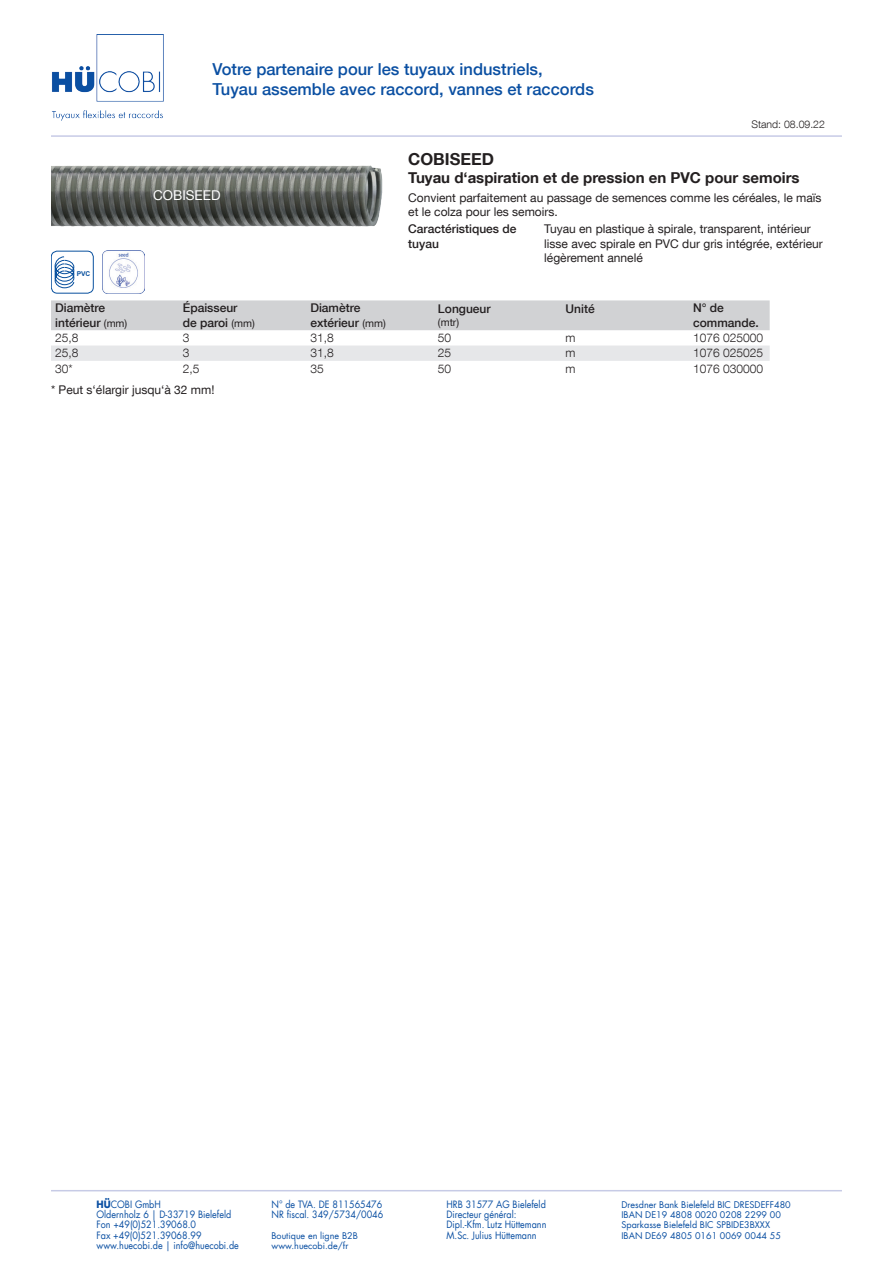
<style>
.page{position:relative;width:893px;height:1263px;background:#fff}
.page>*{position:absolute;margin:0;border:0;box-sizing:border-box;transform-origin:0 0}
.t1{font:500 16.5px/19.8px "Helvetica Neue LT Com";color:#0a4fa2}
.t2{font:700 16.5px "Helvetica Neue LT Com";color:#231f20}
.t3{font:700 15px "Helvetica Neue LT Com";color:#231f20}
.t4{font:13.5px "Helvetica Neue LT Com";color:#fff}
.t5{font:12px/14.4px "Helvetica Neue LT Com";color:#231f20}
.t6{font:500 12px/14.4px "Helvetica Neue LT Com";color:#231f20}
.t7{font:300 12px "Helvetica Neue LT Com";color:#231f20}
.t8{font:300 10.5px "Helvetica Neue LT Com";color:#231f20}
.t9{font:10.5px "Helvetica Neue LT Com";color:#231f20}
.t10{font:9.9px "Futura LT";color:#0a4fa2;scale:.91 1}
.t11{font:9px "Futura LT";color:#0a4fa2}
.t12{font:700 6.6px "Arial";color:#08509e}
.s1{font-weight:400;font-size:10.5px}
.s2{font-weight:700}
</style>
<div class="page">
<hr style="left:51px;top:1190px;width:791px;height:1px;background:#c7cbe6">
<img style="left:52px;top:34px;width:112px;height:87px">
<hr style="left:51px;top:135px;width:791px;height:2px;background:#c7cbe6">
<div style="left:51px;top:300px;width:719px;height:30px;background:#d1d2d4"></div>
<div style="left:51px;top:345px;width:719px;height:16px;background:#e6e7e9"></div>
<div style="left:51px;top:251px;width:43px;height:42px;border:1px solid #08509e;border-radius:6px"></div>
<svg style="left:55px;top:256px;width:19px;height:32px"></svg>
<img style="left:51px;top:165px;width:332px;height:62px">
<img style="left:102px;top:251px;width:43px;height:42px">
<h1 class="t1" style="left:213px;top:59px;width:383px">Votre partenaire pour les tuyaux industriels,<br>Tuyau assemble avec raccord, vannes et raccords</h1>
<p class="t8" style="left:751px;top:118px;width:75px">Stand: 08.09.22</p>
<p class="t12" style="left:77px;top:269px;width:15px">PVC</p>
<h3 class="t4" style="left:153px;top:187px;width:69px">COBISEED</h3>
<h1 class="t2" style="left:408px;top:149px;width:87px">COBISEED</h1>
<h2 class="t3" style="left:408px;top:168px;width:393px">Tuyau d‘aspiration et de pression en PVC pour semoirs</h2>
<p class="t5" style="left:408px;top:190px;width:415px">Convient parfaitement au passage de semences comme les céréales, le maïs et le colza pour les semoirs.</p>
<p class="t6" style="left:408px;top:222px;width:110px">Caractéristiques de tuyau</p>
<p class="t5" style="left:544px;top:222px;width:280px">Tuyau en plastique à spirale, transparent, intérieur lisse avec spirale en PVC dur gris intégrée, extérieur légèrement annelé</p>
<p class="t6" style="left:55px;top:301px;width:74px">Diamètre intérieur <span class="s1">(mm)</span></p>
<p class="t6" style="left:183px;top:301px;width:74px">Épaisseur<br>de paroi <span class="s1">(mm)</span></p>
<p class="t6" style="left:310px;top:301px;width:77px">Diamètre extérieur <span class="s1">(mm)</span></p>
<p class="t6" style="left:438px;top:302px;width:54px">Longueur</p>
<p class="t9" style="left:438px;top:316px;width:23px">(mtr)</p>
<p class="t6" style="left:566px;top:302px;width:31px">Unité</p>
<p class="t6" style="left:693px;top:301px;width:67px">N° de commande.</p>
<p class="t7" style="left:55px;top:331px;width:25px">25,8</p>
<p class="t7" style="left:183px;top:331px;width:8px">3</p>
<p class="t7" style="left:310px;top:331px;width:25px">31,8</p>
<p class="t7" style="left:438px;top:331px;width:15px">50</p>
<p class="t7" style="left:566px;top:331px;width:11px">m</p>
<p class="t7" style="left:693px;top:331px;width:72px">1076 025000</p>
<p class="t7" style="left:55px;top:346px;width:25px">25,8</p>
<p class="t7" style="left:183px;top:346px;width:8px">3</p>
<p class="t7" style="left:310px;top:346px;width:25px">31,8</p>
<p class="t7" style="left:438px;top:346px;width:15px">25</p>
<p class="t7" style="left:566px;top:346px;width:11px">m</p>
<p class="t7" style="left:693px;top:346px;width:72px">1076 025025</p>
<p class="t7" style="left:55px;top:361px;width:19px">30*</p>
<p class="t7" style="left:183px;top:361px;width:18px">2,5</p>
<p class="t7" style="left:310px;top:361px;width:15px">35</p>
<p class="t7" style="left:438px;top:361px;width:15px">50</p>
<p class="t7" style="left:566px;top:361px;width:11px">m</p>
<p class="t7" style="left:693px;top:361px;width:72px">1076 030000</p>
<p class="t5" style="left:51px;top:382px;width:165px">* Peut s‘élargir jusqu‘à 32 mm!</p>
<p class="t10" style="left:97px;top:1198px;width:72px"><span class="s2">HÜ</span>COBI GmbH</p>
<p class="t10" style="left:271px;top:1198px;width:123px">N° de TVA. DE 811565476</p>
<p class="t10" style="left:446px;top:1198px;width:111px">HRB 31577 AG Bielefeld</p>
<p class="t11" style="left:621px;top:1199px;width:171px">Dresdner Bank Bielefeld BIC DRESDEFF480</p>
<p class="t10" style="left:97px;top:1208px;width:150px">Oldernholz 6 | D-33719 Bielefeld</p>
<p class="t10" style="left:271px;top:1208px;width:124px">NR fiscal. 349/5734/0046</p>
<p class="t10" style="left:446px;top:1208px;width:78px">Directeur général:</p>
<p class="t11" style="left:621px;top:1209px;width:161px">IBAN DE19 4808 0020 0208 2299 00</p>
<p class="t10" style="left:97px;top:1218px;width:111px">Fon +49(0)521.39068.0</p>
<p class="t10" style="left:446px;top:1218px;width:111px">Dipl.-Kfm. Lutz Hüttemann</p>
<p class="t11" style="left:621px;top:1219px;width:150px">Sparkasse Bielefeld BIC SPBIDE3BXXX</p>
<p class="t10" style="left:97px;top:1229px;width:117px">Fax +49(0)521.39068.99</p>
<p class="t11" style="left:271px;top:1229px;width:88px">Boutique en ligne B2B</p>
<p class="t10" style="left:446px;top:1229px;width:101px">M.Sc. Julius Hüttemann</p>
<p class="t11" style="left:621px;top:1229px;width:161px">IBAN DE69 4805 0161 0069 0044 55</p>
<p class="t10" style="left:97px;top:1239px;width:158px">www.huecobi.de | info@huecobi.de</p>
<p class="t11" style="left:271px;top:1240px;width:78px">www.huecobi.de/fr</p>
</div>
